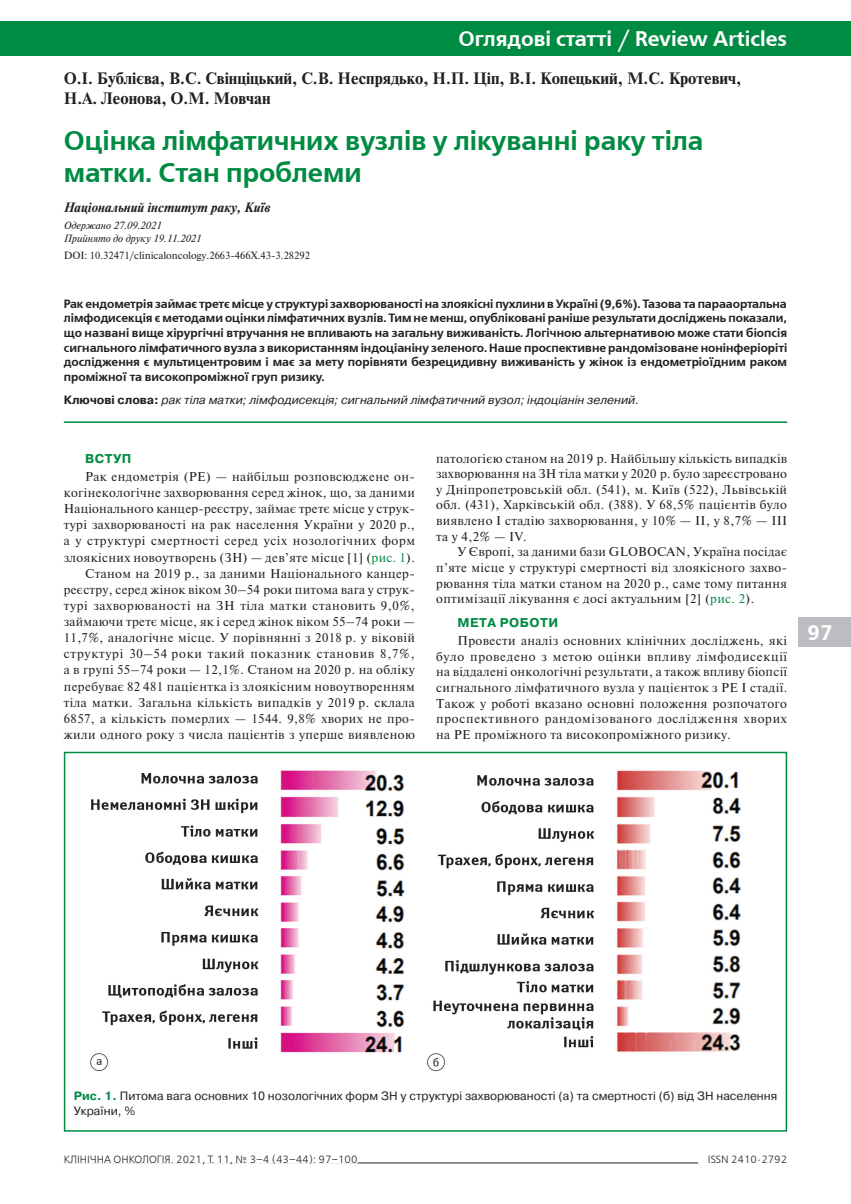
<style>
.page{position:relative;width:851px;height:1204px;background:#fff}
.page>*{position:absolute;margin:0;border:0;box-sizing:border-box;transform-origin:0 0}
.Статья_1{font:700 27px/32.7px "Free Set C";color:#008b43}
.Рубрика_2{font:700 21px "Free Set C";color:#fff}
.Страница{font:700 21px "Free Set C";color:#fff}
.Авторы{font:700 16.5px/20.1px "Newton";color:#231f20}
.Организация{font:italic 700 13.5px "Newton";color:#231f20}
.Текст{font:12.75px/16px "Newton";letter-spacing:.03em;color:#231f20;text-align:justify}
.Заголовок{font:700 12.75px "Pragmatica";letter-spacing:.04em;color:#008b43}
.Введение_1{font:700 12px/14.7px "Free Set C";color:#231f20;text-align:justify}
.Рисунок{font:12px/14.4px "Pragmatica";color:#231f20}
.Ключевые_слова_1{font:italic 12px "Pragmatica";color:#231f20}
.Колонтитул_1{font:10.5px "Free Set C";color:#231f20}
.DOI{font:10.5px "Newton";color:#231f20}
.Одержано{font:italic 10.5px "Newton";color:#231f20}
.s1{font-weight:700;font-style:normal}
.s2{color:#008b43}
.s3{font-weight:700;color:#008b43}
</style>
<div class="page">
<div style="left:0;top:21px;width:850px;height:34px;background:#008b43"></div>
<div style="left:819px;top:617px;width:31px;height:29px;background:#bcbdc0"></div>
<div style="left:797px;top:617px;width:45px;height:29px;background:#bcbdc0"></div>
<hr style="left:64px;top:1162px;width:634px;height:1px;background:#231f20">
<div style="left:64px;top:1154px;width:293px;height:9px;background:#fff"></div>
<hr style="left:64px;top:421px;width:723px;height:2px;background:#008b43">
<img style="left:90px;top:770px;width:651px;height:302px">
<div style="left:64px;top:751px;width:723px;height:380px;border:2px solid #008b43"></div>
<p class="Рубрика_2" style="left:458px;top:27px;width:330px">Оглядові статті / Review Articles</p>
<p class="Авторы" style="left:64px;top:68px;width:679px">О.І. Бублієва, В.С. Свінціцький, С.В. Неспрядько, Н.П. Ціп, В.І. Копецький, М.С. Кротевич,<br>Н.А. Леонова, О.М. Мовчан</p>
<p class="Статья_1" style="left:64px;top:124px;width:641px">Оцінка лімфатичних вузлів у лікуванні раку тіла матки. Стан проблеми</p>
<p class="Организация" style="left:64px;top:199px;width:208px">Національний інститут раку, Київ</p>
<p class="Одержано" style="left:64px;top:218px;width:99px">Одержано 27.09.2021</p>
<p class="Одержано" style="left:64px;top:231px;width:139px">Прийнято до друку 19.11.2021</p>
<p class="DOI" style="left:64px;top:247px;width:247px">DOI: 10.32471/clinicaloncology.2663-466X.43-3.28292</p>
<p class="Введение_1" style="left:64px;top:296px;width:725px">Рак ендометрія займає третє місце у структурі захворюваності на злоякісні пухлини в Україні (9,6%). Тазова та парааортальна лімфодисекція є методами оцінки лімфатичних вузлів. Тим не менш, опубліковані раніше результати досліджень показали, що названі вище хірургічні втручання не впливають на загальну виживаність. Логічною альтернативою може стати біопсія сигнального лімфатичного вузла з використанням індоціаніну зеленого. Наше проспективне рандомізоване нонінферіоріті дослідження є мультицентровим і має за мету порівняти безрецидивну виживаність у жінок із ендометріоїдним раком проміжної та високопроміжної груп ризику.</p>
<p class="Ключевые_слова_1" style="left:64px;top:393px;width:576px"><span class="s1">Ключові слова:</span> рак тіла матки; лімфодисекція; сигнальний лімфатичний вузол; індоціанін зелений.</p>
<p class="Заголовок" style="left:85px;top:450px;width:48px">ВСТУП</p>
<p class="Текст" style="left:64px;top:468px;width:352px;text-indent:21px">Рак ендометрія (РЕ) — найбільш розповсюджене он&shy;когінекологічне захворювання серед жінок, що, за даними Національного канцер-реєстру, займає третє місце у струк&shy;турі захворюваності на рак населення України у 2020 р., а у структурі смертності серед усіх нозологічних форм злоякісних новоутворень (ЗН) — дев’яте місце [1] (<span class="s2">рис. 1</span>).</p>
<p class="Текст" style="left:64px;top:565px;width:352px;text-indent:21px">Станом на 2019 р., за даними Національного канцер&shy;реєстру, серед жінок віком 30–54 роки питома вага у струк&shy;турі захворюваності на ЗН тіла матки становить 9,0%, займаючи третє місце, як і серед жінок віком 55–74 роки — 11,7%, аналогічне місце. У порівнянні з 2018 р. у віковій структурі 30–54 роки такий показник становив 8,7%, а в групі 55–74 роки — 12,1%. Станом на 2020 р. на обліку перебуває 82 481 пацієнтка із злоякісним новоутворенням тіла матки. Загальна кількість випадків у 2019 р. склала 6857, а кількість померлих — 1544. 9,8% хворих не про&shy;жили одного року з числа пацієнтів з уперше виявленою</p>
<p class="Текст" style="left:436px;top:450px;width:352px;line-height:15.6px">патологією станом на 2019 р. Найбільшу кількість випадків захворювання на ЗН тіла матки у 2020 р. було зареєстровано у Дніпропетровській обл. (541), м. Київ (522), Львівській обл. (431), Харківській обл. (388). У 68,5% пацієнтів було виявлено І стадію захворювання, у 10% — ІІ, у 8,7% — ІІІ та у 4,2% — IV.</p>
<p class="Текст" style="left:436px;top:543px;width:352px;line-height:15.6px;text-indent:21px">У Європі, за даними бази GLOBOCAN, Україна посідає п’яте місце у структурі смертності від злоякісного захво&shy;рювання тіла матки станом на 2020 р., саме тому питання оптимізації лікування є досі актуальним [2] (<span class="s2">рис. 2</span>).</p>
<p class="Заголовок" style="left:457px;top:614px;width:102px">МЕТА РОБОТИ</p>
<p class="Текст" style="left:436px;top:632px;width:352px;line-height:15.6px;text-indent:21px">Провести аналіз основних клінічних досліджень, які було проведено з метою оцінки впливу лімфодисекції на віддалені онкологічні результати, а також впливу біопсії сигнального лімфатичного вузла у пацієнток з РЕ І стадії.<br>Також у роботі вказано основні положення розпочатого проспективного рандомізованого дослідження хворих на РЕ проміжного та високопроміжного ризику.</p>
<p class="Страница" style="left:807px;top:620px;width:27px">97</p>
<p class="Рисунок" style="left:74px;top:1089px;width:704px"><span class="s3">Рис. 1.</span> Питома вага основних 10 нозологічних форм ЗН у структурі захворюваності (а) та смертності (б) від ЗН населення<br>України, %</p>
<p class="Колонтитул_1" style="left:64px;top:1153px;width:295px">КЛІНІЧНА ОНКОЛОГІЯ. 2021, Т. 11, № 3–4 (43–44): 97–100</p>
<p class="Колонтитул_1" style="left:707px;top:1153px;width:81px">ISSN 2410-2792</p>
</div>
